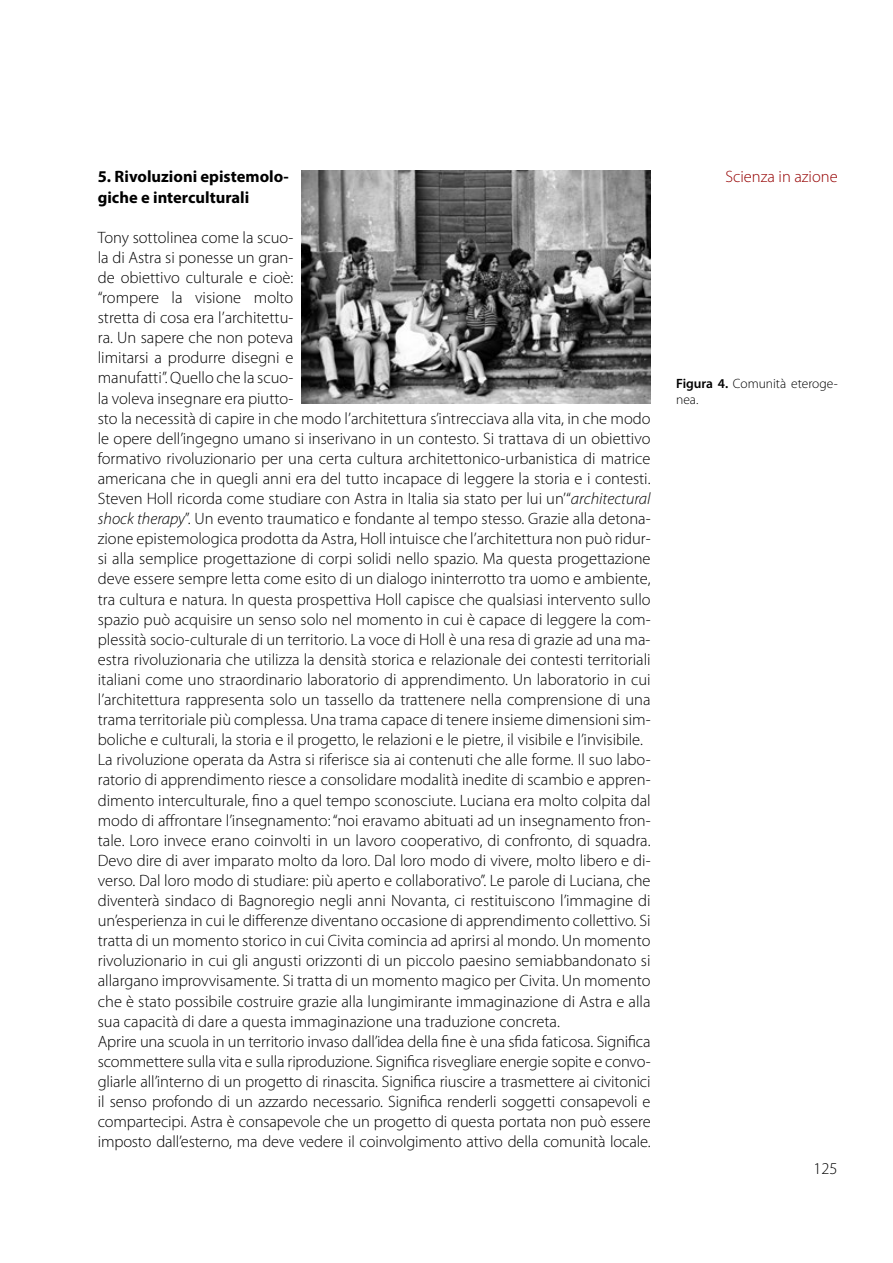
<style>
.page{position:relative;width:893px;height:1263px;background:#fff}
.page>*{position:absolute;margin:0;border:0;box-sizing:border-box;transform-origin:0 0}
.t1{font:300 16.5px/20.1px "Myriad Pro";color:#000}
.t2{font:700 16.5px/20.1px "Myriad Pro";color:#000}
.t3{font:300 16.5px "Myriad Pro";color:#950000}
.t4{font:300 13.5px/16.2px "Myriad Pro";color:#000}
.s1{font-style:italic}
.s2{font-weight:600}
</style>
<div class="page">
<img style="left:302px;top:170px;width:349px;height:234px">
<p class="t2" style="left:98px;top:166px;width:193px">5. Rivoluzioni epistemolo&shy;giche e interculturali</p>
<p class="t1" style="left:98px;top:227px;width:554px">Tony sottolinea come la scuo-<br>la di Astra si ponesse un gran-<br>de obiettivo culturale e cioè:<br>“rompere la visione molto<br>stretta di cosa era l’architettu-<br>ra. Un sapere che non poteva<br>limitarsi a produrre disegni e<br>manufatti”. Quello che la scuo-<br>la voleva insegnare era piutto-<br>sto la necessità di capire in che modo l’architettura s’intrecciava alla vita, in che modo le opere dell’ingegno umano si inserivano in un contesto. Si trattava di un obiettivo formativo rivoluzionario per una certa cultura architettonico-urbanistica di matrice americana che in quegli anni era del tutto incapace di leggere la storia e i contesti.<br>Steven Holl ricorda come studiare con Astra in Italia sia stato per lui un’“<span class="s1">architectural shock therapy</span>”. Un evento traumatico e fondante al tempo stesso. Grazie alla detona&shy;zione epistemologica prodotta da Astra, Holl intuisce che l’architettura non può ridur&shy;si alla semplice progettazione di corpi solidi nello spazio. Ma questa progettazione deve essere sempre letta come esito di un dialogo ininterrotto tra uomo e ambiente, tra cultura e natura. In questa prospettiva Holl capisce che qualsiasi intervento sullo spazio può acquisire un senso solo nel momento in cui è capace di leggere la com&shy;plessità socio-culturale di un territorio. La voce di Holl è una resa di grazie ad una ma&shy;estra rivoluzionaria che utilizza la densità storica e relazionale dei contesti territoriali italiani come uno straordinario laboratorio di apprendimento. Un laboratorio in cui l’architettura rappresenta solo un tassello da trattenere nella comprensione di una trama territoriale più complessa. Una trama capace di tenere insieme dimensioni sim&shy;boliche e culturali, la storia e il progetto, le relazioni e le pietre, il visibile e l’invisibile.<br>La rivoluzione operata da Astra si riferisce sia ai contenuti che alle forme. Il suo labo&shy;ratorio di apprendimento riesce a consolidare modalità inedite di scambio e appren&shy;dimento interculturale, fino a quel tempo sconosciute. Luciana era molto colpita dal modo di affrontare l’insegnamento: “noi eravamo abituati ad un insegnamento fron&shy;tale. Loro invece erano coinvolti in un lavoro cooperativo, di confronto, di squadra.<br>Devo dire di aver imparato molto da loro. Dal loro modo di vivere, molto libero e di&shy;verso. Dal loro modo di studiare: più aperto e collaborativo”. Le parole di Luciana, che diventerà sindaco di Bagnoregio negli anni Novanta, ci restituiscono l’immagine di un’esperienza in cui le differenze diventano occasione di apprendimento collettivo. Si tratta di un momento storico in cui Civita comincia ad aprirsi al mondo. Un momento rivoluzionario in cui gli angusti orizzonti di un piccolo paesino semiabbandonato si allargano improvvisamente. Si tratta di un momento magico per Civita. Un momento che è stato possibile costruire grazie alla lungimirante immaginazione di Astra e alla sua capacità di dare a questa immaginazione una traduzione concreta.<br>Aprire una scuola in un territorio invaso dall’idea della fine è una sfida faticosa. Significa scommettere sulla vita e sulla riproduzione. Significa risvegliare energie sopite e convo&shy;gliarle all’interno di un progetto di rinascita. Significa riuscire a trasmettere ai civitonici il senso profondo di un azzardo necessario. Significa renderli soggetti consapevoli e compartecipi. Astra è consapevole che un progetto di questa portata non può essere imposto dall’esterno, ma deve vedere il coinvolgimento attivo della comunità locale.</p>
<p class="t3" style="left:725px;top:168px;width:114px">Scienza in azione</p>
<p class="t4" style="left:676px;top:375px;width:163px"><span class="s2">Figura 4.</span> Comunità eteroge&shy;nea.</p>
<p class="t1" style="left:813px;top:1158px;width:26px">125</p>
</div>
